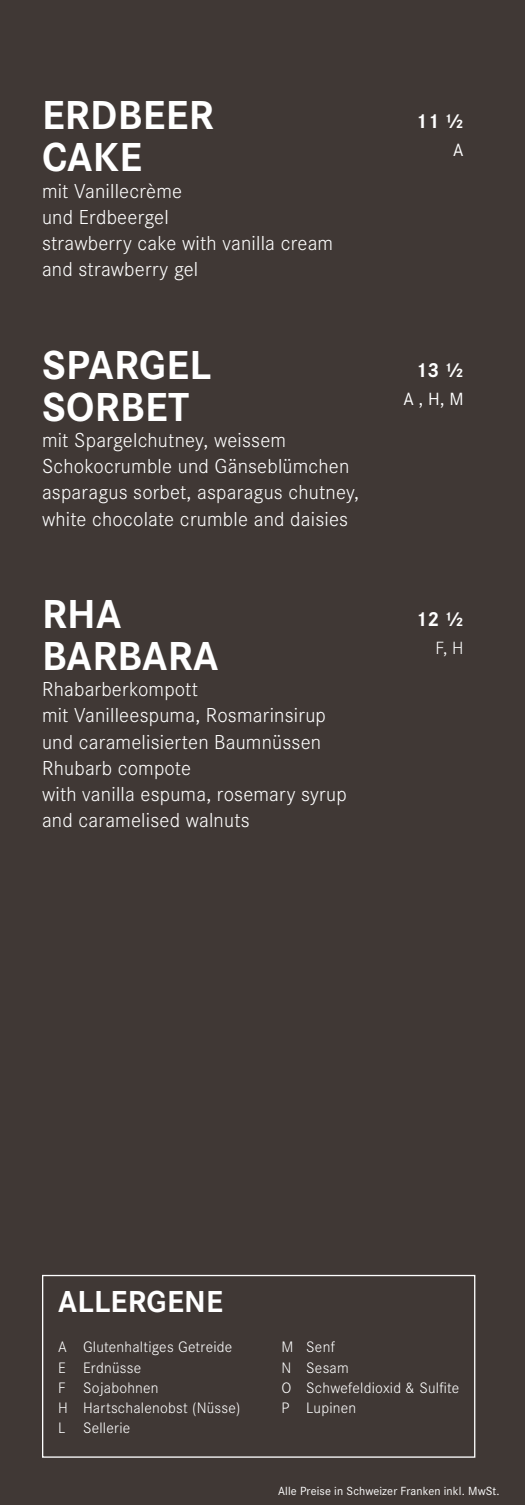
<style>
.page{position:relative;width:525px;height:1505px;background:#403835}
.page>*{position:absolute;margin:0;border:0;box-sizing:border-box;transform-origin:0 0}
.t1{font:700 42px/42px "Corporate S";letter-spacing:.01em;color:#fff}
.t2{font:700 31.5px "Corporate S";letter-spacing:.01em;color:#fff}
.t3{font:300 21px/26.2px "Corporate S";letter-spacing:.01em;color:#fff}
.t4{font:700 21px "Corporate S";color:#fff}
.t5{font:18.38px "Corporate S";color:#fff}
.t6{font:300 18.38px "Corporate S";color:#fff}
.t7{font:300 15.75px "Corporate S";letter-spacing:.015em;color:#fff}
.t8{font:12.25px "Corporate S";letter-spacing:.01em;color:#fff}
</style>
<div class="page">
<div style="left:42px;top:1275px;width:433px;height:183px;border:1px solid #fff"></div>
<h1 class="t1" style="left:42px;top:93px;width:173px">ERDBEER<br>CAKE</h1>
<p class="t3" style="left:42px;top:177px;width:293px">mit Vanillecrème<br>und Erdbeergel<br>strawberry cake with vanilla cream and strawberry gel</p>
<h1 class="t1" style="left:42px;top:342px;width:171px">SPARGEL<br>SORBET</h1>
<p class="t3" style="left:42px;top:426px;width:319px">mit Spargelchutney, weissem Schokocrumble und Gänseblümchen asparagus sorbet, asparagus chutney, white chocolate crumble and daisies</p>
<h1 class="t1" style="left:42px;top:592px;width:178px">RHA<br>BARBARA</h1>
<p class="t3" style="left:42px;top:675px;width:306px">Rhabarberkompott<br>mit Vanilleespuma, Rosmarinsirup und caramelisierten Baumnüssen<br>Rhubarb compote<br>with vanilla espuma, rosemary syrup and caramelised walnuts</p>
<p class="t4" style="left:415px;top:106px;width:50px">11 1/2</p>
<p class="t5" style="left:453px;top:137px;width:12px">A</p>
<p class="t4" style="left:415px;top:355px;width:50px">13 1/2</p>
<p class="t5" style="left:404px;top:387px;width:62px">A , H, M</p>
<p class="t4" style="left:415px;top:605px;width:50px">12 1/2</p>
<p class="t6" style="left:435px;top:636px;width:30px">F, H</p>
<h2 class="t2" style="left:58px;top:1280px;width:166px">ALLERGENE</h2>
<p class="t7" style="left:58px;top:1337px;width:176px">A Glutenhaltiges Getreide</p>
<p class="t7" style="left:281px;top:1337px;width:55px">M Senf</p>
<p class="t7" style="left:58px;top:1357px;width:84px">E Erdnüsse</p>
<p class="t7" style="left:281px;top:1357px;width:69px">N Sesam</p>
<p class="t7" style="left:58px;top:1377px;width:102px">F Sojabohnen</p>
<p class="t7" style="left:281px;top:1377px;width:179px">O Schwefeldioxid &amp; Sulfite</p>
<p class="t7" style="left:58px;top:1397px;width:184px">H Hartschalenobst (Nüsse)</p>
<p class="t7" style="left:281px;top:1397px;width:76px">P Lupinen</p>
<p class="t7" style="left:58px;top:1418px;width:74px">L Sellerie</p>
<p class="t8" style="left:278px;top:1483px;width:223px">Alle Preise in Schweizer Franken inkl. MwSt.</p>
</div>
